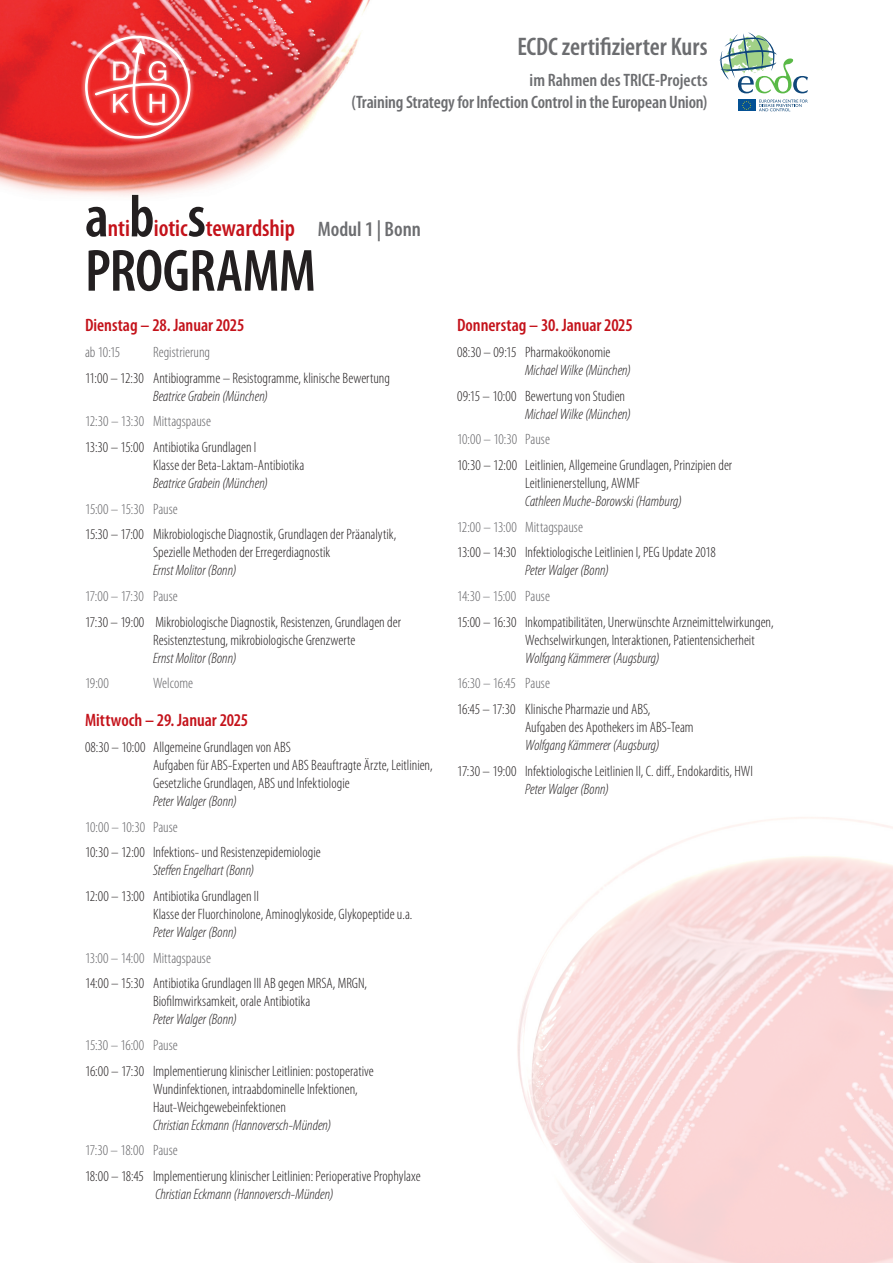
<style>
.page{position:relative;width:893px;height:1263px;background:#fff}
.page>*{position:absolute;margin:0;border:0;box-sizing:border-box;transform-origin:0 0}
.t1{font:600 condensed 60px "Myriad Pro";letter-spacing:-.015em;color:#231f20}
.t2{font:600 condensed 25.5px "Myriad Pro";color:#6c6d70}
.t3{font:600 condensed 24px "Myriad Pro";letter-spacing:-.005em;color:#c4121a}
.t4{font:600 condensed 21px "Myriad Pro";color:#6c6d70}
.t5{font:600 condensed 18px/22.5px "Myriad Pro";letter-spacing:-.01em;color:#6c6d70;text-align:right}
.Programm_Head{font:600 condensed 18px "Myriad Pro";color:#c4121a}
.Programm_Standard{font:300 condensed 15px/18px "Myriad Pro";color:#231f20}
.Programm_Pause{font:300 condensed 15px "Myriad Pro";color:#636366}
.Programm_Referent{font:italic 300 condensed 15px "Myriad Pro";color:#231f20}
.Programm_Pause-2{font:300 condensed 15px/18px "Myriad Pro";color:#231f20}
.s1{font-size:24px;color:#c4121a}
.s2{font-style:italic}
</style>
<div class="page">
<img style="left:0;top:0;width:370px;height:195px">
<div style="left:81px;top:31px;width:114px;height:112px;background:#fff;opacity:.75"></div>
<svg style="left:85px;top:36px;width:105px;height:103px;background:#ed6364"></svg>
<div style="left:82px;top:190px;width:342px;height:56px;background:#fff"></div>
<div style="left:348px;top:32px;width:364px;height:85px;background:#fff"></div>
<svg style="left:738px;top:99px;width:18px;height:12px"></svg>
<div style="left:738px;top:100px;width:17px;height:11px;background:#045194"></div>
<svg style="left:742px;top:101px;width:9px;height:9px"></svg>
<svg style="left:759px;top:100px;width:49px;height:11px"></svg>
<svg style="left:719px;top:33px;width:89px;height:60px"></svg>
<img style="left:517px;top:817px;width:376px;height:446px">
<p class="t2" style="left:517px;top:31px;width:192px">ECDC zertifizierter Kurs</p>
<p class="t5" style="left:352px;top:68px;width:357px">im Rahmen des TRICE-Projects<br>(Training Strategy for Infection Control in the European Union)</p>
<p class="t1" style="left:85px;top:180px;width:71px">a b</p>
<p class="t1" style="left:187px;top:180px;width:20px">s</p>
<p class="t4" style="left:206px;top:216px;width:216px"><span class="s1">tewardship</span> Modul 1 | Bonn</p>
<p class="t1" style="left:85px;top:234px;width:232px">PROGRAMM</p>
<p class="t3" style="left:108px;top:214px;width:24px">nti</p>
<p class="t3" style="left:154px;top:214px;width:35px">iotic</p>
<p class="Programm_Head" style="left:85px;top:314px;width:161px">Dienstag – 28. Januar 2025</p>
<p class="Programm_Pause" style="left:85px;top:343px;width:37px">ab 10:15</p>
<p class="Programm_Pause" style="left:153px;top:343px;width:59px">Registrierung</p>
<p class="Programm_Standard" style="left:85px;top:369px;width:306px">11:00 – 12:30 Antibiogramme – Resistogramme, klinische Bewertung</p>
<p class="Programm_Referent" style="left:153px;top:387px;width:116px">Beatrice Grabein (München)</p>
<p class="Programm_Pause" style="left:85px;top:412px;width:127px">12:30 – 13:30 Mittagspause</p>
<p class="Programm_Standard" style="left:153px;top:438px;width:153px;text-indent:-68px">13:30 – 15:00 Antibiotika Grundlagen I<br>Klasse der Beta-Laktam-Antibiotika<br><span class="s2">Beatrice Grabein (München)</span></p>
<p class="Programm_Pause" style="left:85px;top:500px;width:94px">15:00 – 15:30 Pause</p>
<p class="Programm_Standard" style="left:85px;top:525px;width:313px;text-align:center">15:30 – 17:00 Mikrobiologische Diagnostik, Grundlagen der Präanalytik,<br>Spezielle Methoden der Erregerdiagnostik</p>
<p class="Programm_Referent" style="left:153px;top:561px;width:85px">Ernst Molitor (Bonn)</p>
<p class="Programm_Pause" style="left:85px;top:587px;width:94px">17:00 – 17:30 Pause</p>
<p class="Programm_Standard" style="left:153px;top:613px;width:249px;text-indent:-68px">17:30 – 19:00 Mikrobiologische Diagnostik, Resistenzen, Grundlagen der<br>Resistenztestung, mikrobiologische Grenzwerte</p>
<p class="Programm_Referent" style="left:153px;top:649px;width:85px">Ernst Molitor (Bonn)</p>
<p class="Programm_Pause" style="left:85px;top:674px;width:25px">19:00</p>
<p class="Programm_Pause" style="left:153px;top:674px;width:41px">Welcome</p>
<p class="Programm_Head" style="left:85px;top:709px;width:165px">Mittwoch – 29. Januar 2025</p>
<p class="Programm_Standard" style="left:153px;top:738px;width:281px;text-indent:-68px">08:30 – 10:00 Allgemeine Grundlagen von ABS<br>Aufgaben für ABS-Experten und ABS Beauftragte Ärzte, Leitlinien, Gesetzliche Grundlagen, ABS und Infektiologie<br><span class="s2">Peter Walger (Bonn)</span></p>
<p class="Programm_Pause" style="left:85px;top:818px;width:94px">10:00 – 10:30 Pause</p>
<p class="Programm_Standard" style="left:85px;top:843px;width:237px">10:30 – 12:00 Infektions- und Resistenzepidemiologie</p>
<p class="Programm_Referent" style="left:153px;top:861px;width:103px">Steffen Engelhart (Bonn)</p>
<p class="Programm_Standard" style="left:153px;top:887px;width:261px;text-indent:-68px">12:00 – 13:00 Antibiotika Grundlagen II<br>Klasse der Fluorchinolone, Aminoglykoside, Glykopeptide u.a.</p>
<p class="Programm_Referent" style="left:153px;top:923px;width:85px">Peter Walger (Bonn)</p>
<p class="Programm_Pause" style="left:85px;top:949px;width:127px">13:00 – 14:00 Mittagspause</p>
<p class="Programm_Pause-2" style="left:153px;top:974px;width:216px;text-indent:-68px">14:00 – 15:30 Antibiotika Grundlagen III AB gegen MRSA, MRGN,<br>Biofilmwirksamkeit, orale Antibiotika</p>
<p class="Programm_Referent" style="left:153px;top:1010px;width:85px">Peter Walger (Bonn)</p>
<p class="Programm_Pause" style="left:85px;top:1036px;width:94px">15:30 – 16:00 Pause</p>
<p class="Programm_Standard" style="left:153px;top:1061px;width:222px;text-indent:-68px">16:00 – 17:30 Implementierung klinischer Leitlinien: postoperative Wundinfektionen, intraabdominelle Infektionen, Haut-Weichgewebeinfektionen<br><span class="s2">Christian Eckmann (Hannoversch-Münden)</span></p>
<p class="Programm_Pause" style="left:85px;top:1141px;width:94px">17:30 – 18:00 Pause</p>
<p class="Programm_Standard" style="left:155px;top:1167px;width:267px;text-indent:-70px">18:00 – 18:45 Implementierung klinischer Leitlinien: Perioperative Prophylaxe<br><span class="s2">Christian Eckmann (Hannoversch-Münden)</span></p>
<p class="Programm_Head" style="left:457px;top:314px;width:177px">Donnerstag – 30. Januar 2025</p>
<p class="Programm_Standard" style="left:525px;top:343px;width:107px;text-indent:-68px">08:30 – 09:15 Pharmakoökonomie<br><span class="s2">Michael Wilke (München)</span></p>
<p class="Programm_Standard" style="left:525px;top:387px;width:107px;text-indent:-68px">09:15 – 10:00 Bewertung von Studien<br><span class="s2">Michael Wilke (München)</span></p>
<p class="Programm_Pause" style="left:457px;top:430px;width:94px">10:00 – 10:30 Pause</p>
<p class="Programm_Standard" style="left:525px;top:456px;width:209px;text-indent:-68px">10:30 – 12:00 Leitlinien, Allgemeine Grundlagen, Prinzipien der<br>Leitlinienerstellung, AWMF</p>
<p class="Programm_Referent" style="left:525px;top:492px;width:158px">Cathleen Muche-Borowski (Hamburg)</p>
<p class="Programm_Pause" style="left:457px;top:518px;width:127px">12:00 – 13:00 Mittagspause</p>
<p class="Programm_Standard" style="left:525px;top:543px;width:192px;text-indent:-68px">13:00 – 14:30 Infektiologische Leitlinien I, PEG Update 2018<br><span class="s2">Peter Walger (Bonn)</span></p>
<p class="Programm_Pause" style="left:457px;top:587px;width:94px">14:30 – 15:00 Pause</p>
<p class="Programm_Standard" style="left:525px;top:613px;width:250px;text-indent:-68px">15:00 – 16:30 Inkompatibilitäten, Unerwünschte Arzneimittelwirkungen,<br>Wechselwirkungen, Interaktionen, Patientensicherheit</p>
<p class="Programm_Referent" style="left:525px;top:649px;width:136px">Wolfgang Kämmerer (Augsburg)</p>
<p class="Programm_Pause" style="left:457px;top:674px;width:94px">16:30 – 16:45 Pause</p>
<p class="Programm_Standard" style="left:525px;top:700px;width:170px;text-indent:-68px">16:45 – 17:30 Klinische Pharmazie und ABS,<br>Aufgaben des Apothekers im ABS-Team</p>
<p class="Programm_Referent" style="left:525px;top:736px;width:136px">Wolfgang Kämmerer (Augsburg)</p>
<p class="Programm_Standard" style="left:525px;top:761px;width:229px;text-indent:-68px">17:30 – 19:00 Infektiologische Leitlinien II, C. diff., Endokarditis, HWI<br><span class="s2">Peter Walger (Bonn)</span></p>
</div>
